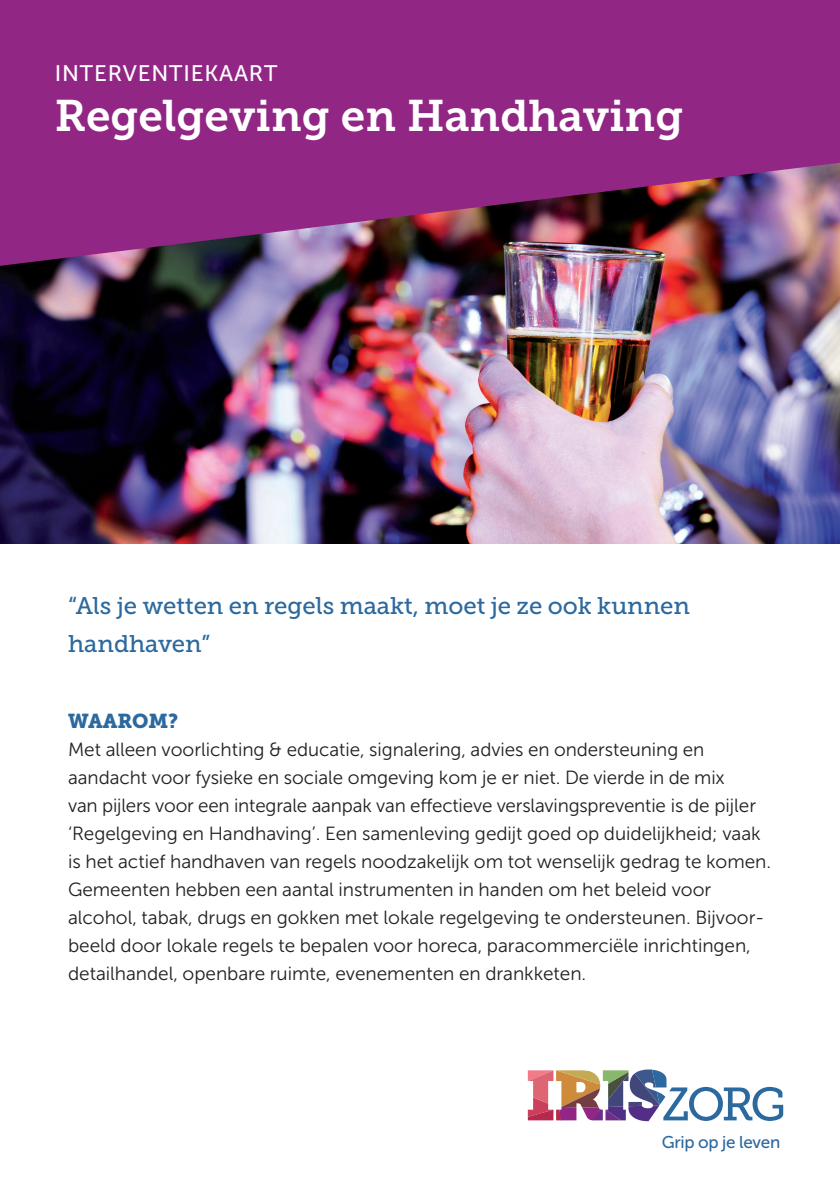
<style>
.page{position:relative;width:840px;height:1191px;background:#fff}
.page>*{position:absolute;margin:0;border:0;box-sizing:border-box;transform-origin:0 0}
.t1{font:44px "Museo Slab 700";color:#fff}
.t2{font:24px/38px "Museo Slab 500";letter-spacing:-.005em;color:#2c699e}
.t3{font:22.4px "Museo Sans 500";letter-spacing:.035em;color:#fff}
.t4{font:20px "Museo Slab 900";letter-spacing:-.005em;color:#2c699e}
.t5{font:19px/28px "Museo Sans 300";letter-spacing:-.005em;color:#231f20}
.t6{font:17px "Museo Sans 500";letter-spacing:-.015em;color:#2c699e}
</style>
<div class="page">
<img style="left:0;top:266px;width:839px;height:278px">
<img style="left:0;top:0;width:839px;height:266px">
<svg style="left:527px;top:1069px;width:255px;height:52px"></svg>
<p class="t3" style="left:55px;top:61px;width:224px">INTERVENTIEKAART</p>
<h1 class="t1" style="left:55px;top:91px;width:629px">Regelgeving en Handhaving</h1>
<p class="t2" style="left:68px;top:586px;width:623px">“Als je wetten en regels maakt, moet je ze ook kunnen handhaven”</p>
<p class="t4" style="left:68px;top:709px;width:112px">WAAROM?</p>
<p class="t5" style="left:68px;top:736px;width:704px">Met alleen voorlichting &amp; educatie, signalering, advies en ondersteuning en aandacht voor fysieke en sociale omgeving kom je er niet. De vierde in de mix<br>van pijlers voor een integrale aanpak van effectieve verslavingspreventie is de pijler ‘Regelgeving en Handhaving’. Een samenleving gedijt goed op duidelijkheid; vaak is het actief handhaven van regels noodzakelijk om tot wenselijk gedrag te komen.<br>Gemeenten hebben een aantal instrumenten in handen om het beleid voor alcohol, tabak, drugs en gokken met lokale regelgeving te ondersteunen. Bijvoor&shy;beeld door lokale regels te bepalen voor horeca, paracommerciële inrichtingen, detailhandel, openbare ruimte, evenementen en drankketen.</p>
<p class="t6" style="left:661px;top:1133px;width:120px">Grip op je leven</p>
</div>
